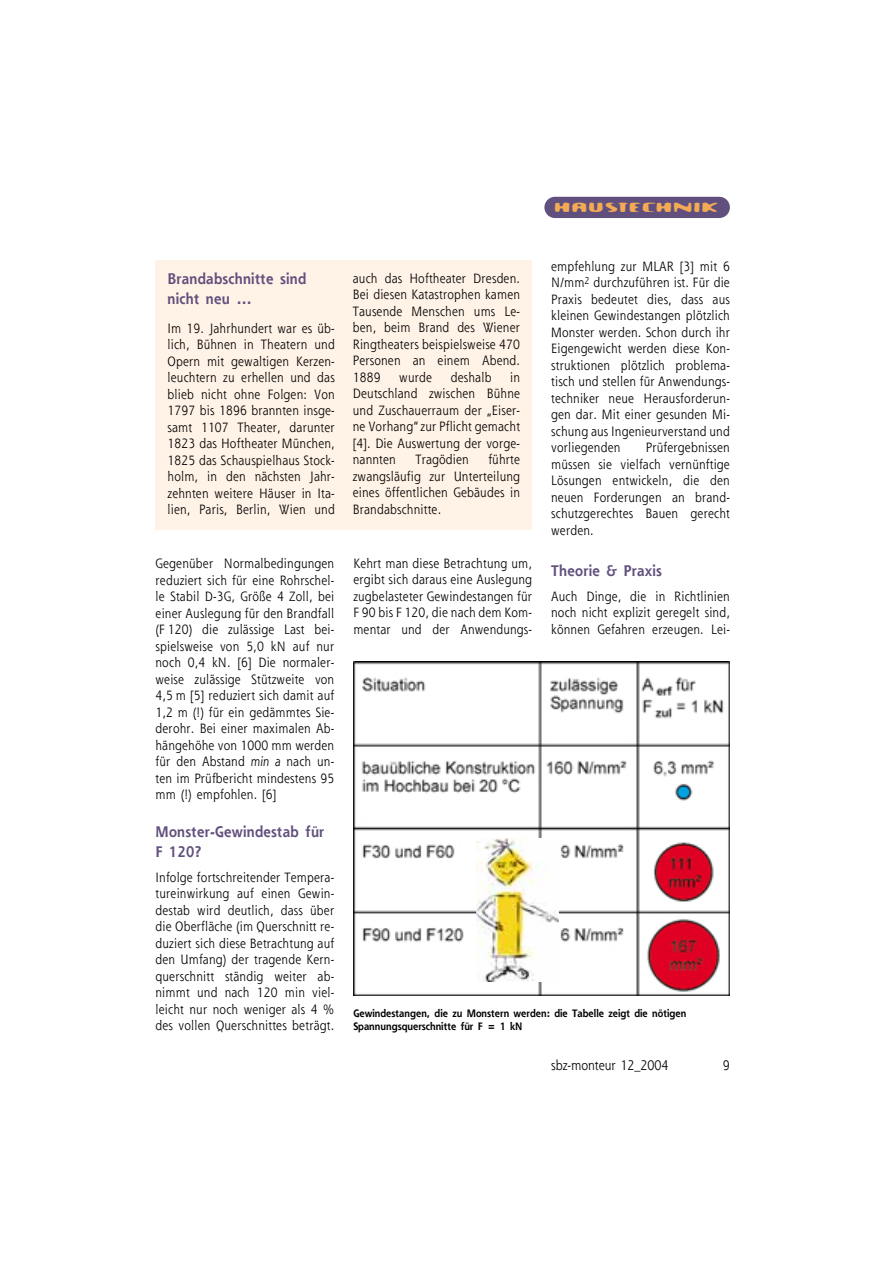
<style>
.page{position:relative;width:893px;height:1263px;background:#fff}
.page>*{position:absolute;margin:0;border:0;box-sizing:border-box;transform-origin:0 0}
.t1{font:19.5px "Dioptrin";letter-spacing:.09em;color:#f3aa54;scale:.9 1}
.t2{font:700 15px/19.5px "Shannon";letter-spacing:.02em;color:#61507d;scale:.9 1}
.t3{font:13.5px "Shannon";color:#000;scale:.9 1}
.t4{font:13.2px/16.5px "Shannon";letter-spacing:.015em;color:#000;text-align:justify;scale:.9 1}
.t5{font:700 10.5px/13.5px "Shannon";color:#000;scale:.9 1}
.s1{font-style:italic}
</style>
<div class="page">
<div style="left:544px;top:197px;width:185px;height:21px;background:#61507d;border-radius:11px"></div>
<div style="left:155px;top:261px;width:377px;height:269px;background:#fff3e7"></div>
<img style="left:353px;top:661px;width:376px;height:334px">
<img style="left:476px;top:838px;width:83px;height:143px">
<h1 class="t1" style="left:555px;top:194px;width:183px">HAUSTECHNIK</h1>
<p class="t2" style="left:167px;top:270px;width:156px">Brandabschnitte sind nicht neu ...</p>
<p class="t4" style="left:167px;top:321px;width:187px">Im 19. Jahrhundert war es üb&shy;lich, Bühnen in Theatern und Opern mit gewaltigen Kerzen&shy;leuchtern zu erhellen und das blieb nicht ohne Folgen: Von 1797 bis 1896 brannten insge&shy;samt 1107 Theater, darunter 1823 das Hoftheater München, 1825 das Schauspielhaus Stock&shy;holm, in den nächsten Jahr&shy;zehnten weitere Häuser in Ita&shy;lien, Paris, Berlin, Wien und</p>
<p class="t4" style="left:155px;top:556px;width:200px">Gegenüber Normalbedingungen reduziert sich für eine Rohrschel&shy;le Stabil D-3G, Größe 4 Zoll, bei einer Auslegung für den Brandfall (F 120) die zulässige Last bei&shy;spielsweise von 5,0 kN auf nur noch 0,4 kN. [6] Die normaler&shy;weise zulässige Stützweite von 4,5 m [5] reduziert sich damit auf 1,2 m (!) für ein gedämmtes Sie&shy;derohr. Bei einer maximalen Ab&shy;hängehöhe von 1000 mm werden für den Abstand <span class="s1">min a</span> nach un&shy;ten im Prüfbericht mindestens 95 mm (!) empfohlen. [6]</p>
<p class="t2" style="left:155px;top:824px;width:189px">Monster-Gewindestab für<br>F 120?</p>
<p class="t4" style="left:155px;top:870px;width:200px">Infolge fortschreitender Tempera&shy;tureinwirkung auf einen Gewin&shy;destab wird deutlich, dass über die Oberfläche (im Querschnitt re&shy;duziert sich diese Betrachtung auf den Umfang) der tragende Kern&shy;querschnitt ständig weiter ab&shy;nimmt und nach 120 min viel&shy;leicht nur noch weniger als 4 % des vollen Querschnittes beträgt.</p>
<p class="t4" style="left:353px;top:271px;width:187px">auch das Hoftheater Dresden.<br>Bei diesen Katastrophen kamen Tausende Menschen ums Le&shy;ben, beim Brand des Wiener Ringtheaters beispielsweise 470<br>Personen an einem Abend.<br>1889</p>
<p class="t4" style="left:399px;top:370px;width:38px">wurde</p>
<p class="t4" style="left:451px;top:370px;width:47px">deshalb</p>
<p class="t4" style="left:353px;top:370px;width:187px;text-indent:157px">in Deutschland zwischen Bühne und Zuschauerraum der „Eiser&shy;ne Vorhang” zur Pflicht gemacht [4]. Die Auswertung der vorge&shy;nannten</p>
<p class="t4" style="left:353px;top:452px;width:187px;text-indent:135px">führte zwangsläufig zur Unterteilung eines öffentlichen Gebäudes in Brandabschnitte.</p>
<p class="t4" style="left:415px;top:452px;width:61px">Tragödien</p>
<p class="t4" style="left:353px;top:556px;width:200px">Kehrt man diese Betrachtung um, ergibt sich daraus eine Auslegung zugbelasteter Gewindestangen für F 90 bis F 120, die nach dem Kom&shy;mentar und der Anwendungs-</p>
<p class="t4" style="left:551px;top:259px;width:200px">empfehlung zur MLAR [3] mit 6<br>N/mm<sup>2</sup> durchzuführen ist. Für die Praxis bedeutet dies, dass aus kleinen Gewindestangen plötzlich Monster werden. Schon durch ihr Eigengewicht werden diese Kon&shy;struktionen plötzlich problema&shy;tisch und stellen für Anwendungs&shy;techniker neue Herausforderun&shy;gen dar. Mit einer gesunden Mi&shy;schung aus Ingenieurverstand und vorliegenden</p>
<p class="t4" style="left:551px;top:440px;width:200px;text-indent:95px">Prüfergebnissen müssen sie vielfach vernünftige Lösungen entwickeln, die den neuen Forderungen an brand&shy;schutzgerechtes Bauen gerecht werden.</p>
<p class="t2" style="left:551px;top:562px;width:125px">Theorie &amp; Praxis</p>
<p class="t4" style="left:551px;top:589px;width:200px">Auch Dinge, die in Richtlinien noch nicht explizit geregelt sind, können Gefahren erzeugen. Lei-</p>
<p class="t5" style="left:353px;top:1007px;width:371px">Gewindestangen, die zu Monstern werden: die Tabelle zeigt die nötigen<br>Spannungsquerschnitte für F = 1 kN</p>
<p class="t3" style="left:551px;top:1060px;width:132px">sbz-monteur 12_2004</p>
<p class="t3" style="left:723px;top:1060px;width:9px">9</p>
</div>
